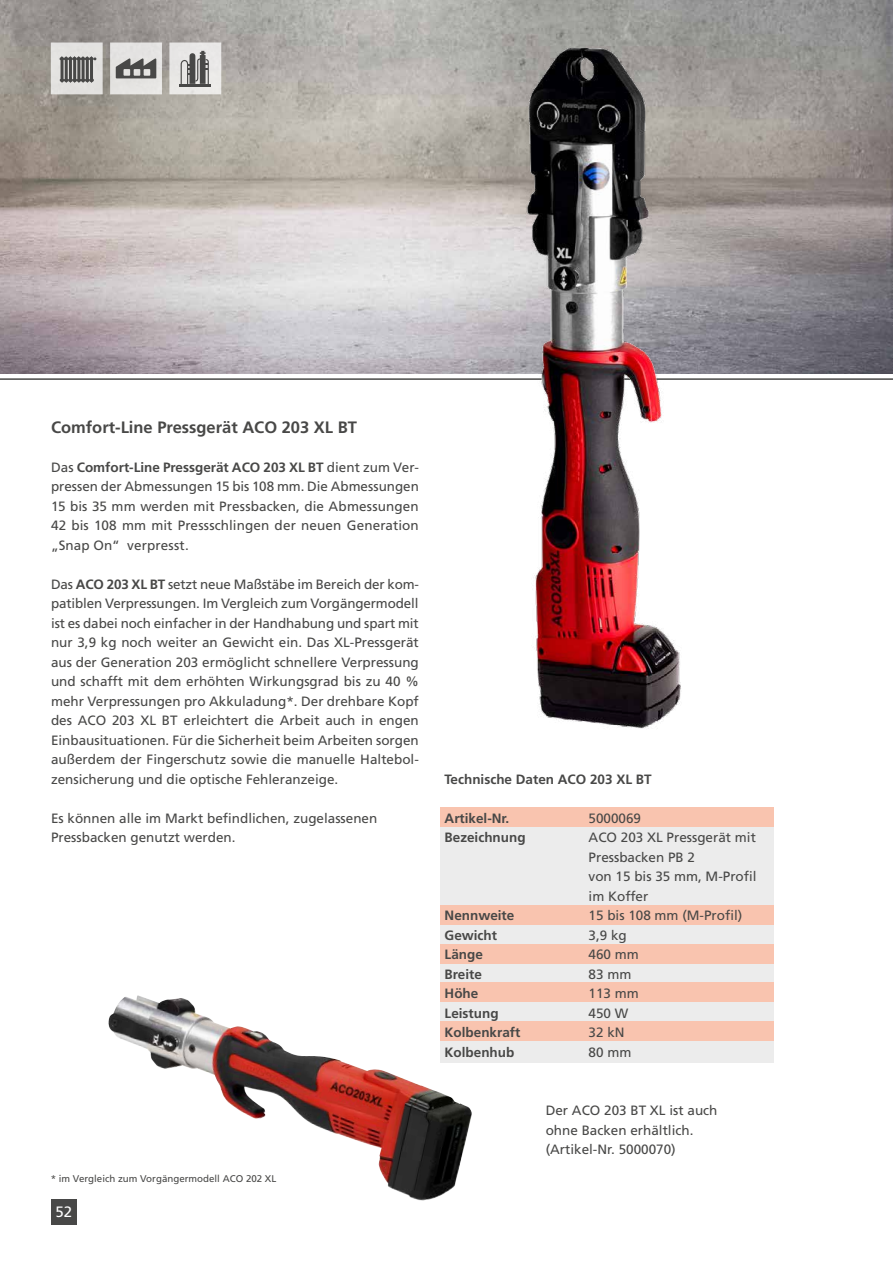
<style>
.page{position:relative;width:893px;height:1263px;background:#fff}
.page>*{position:absolute;margin:0;border:0;box-sizing:border-box;transform-origin:0 0}
.t1{font:700 16.5px "Frutiger";color:#484847}
.t2{font:15px "Frutiger";color:#fff}
.t3{font:13.5px/19.5px "Frutiger";color:#484847}
.t4{font:700 13.5px "Frutiger";color:#484847}
.t5{font:9.75px "Frutiger";color:#484847}
.s1{font-weight:700}
</style>
<div class="page">
<div style="left:51px;top:1199px;width:26px;height:25px;background:#484847"></div>
<hr style="left:0;top:378px;width:893px;height:2px;background:#484847">
<img style="left:0;top:0;width:893px;height:374px">
<img style="left:108px;top:996px;width:364px;height:205px">
<img style="left:496px;top:39px;width:198px;height:690px">
<div style="left:440px;top:807px;width:334px;height:255px;background:#ececec"></div>
<div style="left:440px;top:807px;width:334px;height:19px;background:#f9c4af"></div>
<div style="left:440px;top:905px;width:334px;height:19px;background:#f9c4af"></div>
<div style="left:440px;top:944px;width:334px;height:19px;background:#f9c4af"></div>
<div style="left:440px;top:982px;width:334px;height:20px;background:#f9c4af"></div>
<div style="left:440px;top:1021px;width:334px;height:20px;background:#f9c4af"></div>
<svg style="left:169px;top:43px;width:52px;height:51px;background:#c7c6c5"></svg>
<hr style="left:180px;top:84px;width:31px;height:2px;background:#484847">
<svg style="left:110px;top:43px;width:52px;height:51px;background:#c4c3c2"></svg>
<svg style="left:51px;top:43px;width:52px;height:51px;background:#bbbab9"></svg>
<p class="t1" style="left:51px;top:417px;width:307px">Comfort-Line Pressgerät ACO 203 XL BT</p>
<p class="t3" style="left:51px;top:457px;width:369px;text-align:justify">Das <span class="s1">Comfort-Line Pressgerät ACO 203 XL BT</span> dient zum Ver&shy;pressen der Abmessungen 15 bis 108 mm. Die Abmessungen 15 bis 35 mm werden mit Pressbacken, die Abmessungen 42 bis 108 mm mit Pressschlingen der neuen Generation „Snap On“ verpresst.</p>
<p class="t3" style="left:51px;top:574px;width:369px;text-align:justify">Das <span class="s1">ACO 203 XL BT</span> setzt neue Maßstäbe im Bereich der kom&shy;patiblen Verpressungen. Im Vergleich zum Vorgängermodell ist es dabei noch einfacher in der Handhabung und spart mit nur 3,9 kg noch weiter an Gewicht ein. Das XL-Pressgerät aus der Generation 203 ermöglicht schnellere Verpressung und schafft mit dem erhöhten Wirkungsgrad bis zu 40 % mehr Verpressungen pro Akkuladung*. Der drehbare Kopf des ACO 203 XL BT erleichtert die Arbeit auch in engen Einbausituationen. Für die Sicherheit beim Arbeiten sorgen außerdem der Fingerschutz sowie die manuelle Haltebol&shy;zensicherung und die optische Fehleranzeige.</p>
<p class="t3" style="left:51px;top:808px;width:328px">Es können alle im Markt befindlichen, zugelassenen<br>Pressbacken genutzt werden.</p>
<p class="t5" style="left:51px;top:1173px;width:227px">* im Vergleich zum Vorgängermodell ACO 202 XL</p>
<p class="t2" style="left:55px;top:1202px;width:18px">52</p>
<p class="t4" style="left:445px;top:771px;width:209px">Technische Daten ACO 203 XL BT</p>
<p class="t4" style="left:445px;top:810px;width:66px">Artikel-Nr.</p>
<p class="t3" style="left:589px;top:808px;width:54px">5000069</p>
<p class="t4" style="left:445px;top:829px;width:82px">Bezeichnung</p>
<p class="t3" style="left:589px;top:827px;width:170px">ACO 203 XL Pressgerät mit<br>Pressbacken PB 2<br>von 15 bis 35 mm, M-Profil im Koffer</p>
<p class="t4" style="left:445px;top:907px;width:71px">Nennweite</p>
<p class="t3" style="left:589px;top:905px;width:155px">15 bis 108 mm (M-Profil)</p>
<p class="t4" style="left:445px;top:927px;width:54px">Gewicht</p>
<p class="t3" style="left:589px;top:925px;width:40px">3,9 kg</p>
<p class="t4" style="left:445px;top:946px;width:40px">Länge</p>
<p class="t3" style="left:589px;top:944px;width:52px">460 mm</p>
<p class="t4" style="left:445px;top:966px;width:39px">Breite</p>
<p class="t3" style="left:589px;top:964px;width:44px">83 mm</p>
<p class="t4" style="left:445px;top:985px;width:35px">Höhe</p>
<p class="t3" style="left:589px;top:983px;width:52px">113 mm</p>
<p class="t4" style="left:445px;top:1005px;width:55px">Leistung</p>
<p class="t3" style="left:589px;top:1003px;width:41px">450 W</p>
<p class="t4" style="left:445px;top:1024px;width:77px">Kolbenkraft</p>
<p class="t3" style="left:589px;top:1022px;width:38px">32 kN</p>
<p class="t4" style="left:445px;top:1044px;width:71px">Kolbenhub</p>
<p class="t3" style="left:589px;top:1042px;width:44px">80 mm</p>
<p class="t3" style="left:546px;top:1100px;width:173px">Der ACO 203 BT XL ist auch ohne Backen erhältlich. (Artikel-Nr. 5000070)</p>
</div>
